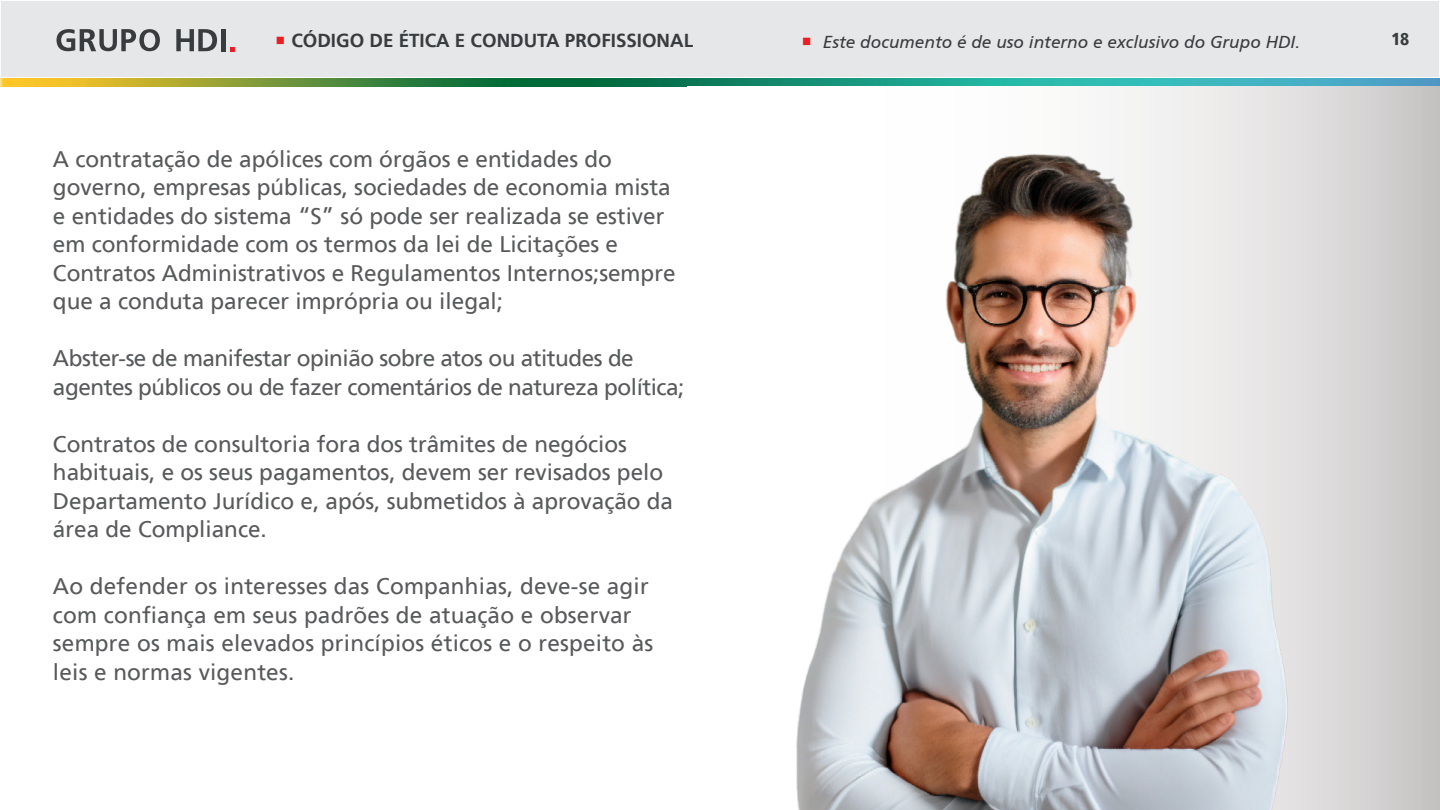
<style>
.page{position:relative;width:1440px;height:810px;background:#fff}
.page>*{position:absolute;margin:0;border:0;box-sizing:border-box;transform-origin:0 0}
.t1{font:22.5px/28.5px "HDI Gerling Sans Regular";color:#58595b}
.t2{font:22.5px/28.5px "HDI Gerling Sans Regular";letter-spacing:-.02em;color:#58595b}
.t3{font:18.75px "HDI Gerling Sans Bold";color:#393c3f}
.t4{font:17.25px "HDI Gerling Sans Italic";color:#393c3f}
.t5{font:17.25px "HDI Gerling Sans Cond Black";color:#3a3d3f}
.s1{color:#ed1d24}
.s2{font-family:"HDI Gerling Sans Bold";font-size:18.75px;color:#ed1d24}
</style>
<div class="page">
<div style="left:0;top:0;width:1440px;height:78px;background:#e6e7e8"></div>
<div style="left:0;top:0;width:1440px;height:78px;border:1px solid #fff"></div>
<svg style="left:57px;top:29px;width:103px;height:22px"></svg>
<svg style="left:176px;top:29px;width:41px;height:22px"></svg>
<div style="left:221px;top:29px;width:5px;height:22px;background:#393c3f"></div>
<svg style="left:230px;top:47px;width:5px;height:4px"></svg>
<img style="left:0;top:78px;width:1440px;height:9px">
<img style="left:796px;top:87px;width:644px;height:723px">
<p class="t3" style="left:275px;top:30px;width:420px"><span class="s1">•</span> CÓDIGO DE ÉTICA E CONDUTA PROFISSIONAL</p>
<p class="t4" style="left:801px;top:32px;width:500px"><span class="s2">•</span> Este documento é de uso interno e exclusivo do Grupo HDI.</p>
<p class="t5" style="left:1391px;top:29px;width:20px">18</p>
<p class="t1" style="left:53px;top:145px;width:624px">A contratação de apólices com órgãos e entidades do governo, empresas públicas, sociedades de economia mista e entidades do sistema “S” só pode ser realizada se estiver em conformidade com os termos da lei de Licitações e Contratos Administrativos e Regulamentos Internos;sempre que a conduta parecer imprópria ou ilegal;</p>
<p class="t2" style="left:53px;top:344px;width:633px">Abster-se de manifestar opinião sobre atos ou atitudes de agentes públicos ou de fazer comentários de natureza política;</p>
<p class="t1" style="left:53px;top:430px;width:622px">Contratos de consultoria fora dos trâmites de negócios habituais, e os seus pagamentos, devem ser revisados pelo Departamento Jurídico e, após, submetidos à aprovação da área de Compliance.</p>
<p class="t1" style="left:53px;top:572px;width:602px">Ao defender os interesses das Companhias, deve-se agir com confiança em seus padrões de atuação e observar sempre os mais elevados princípios éticos e o respeito às leis e normas vigentes.</p>
</div>
